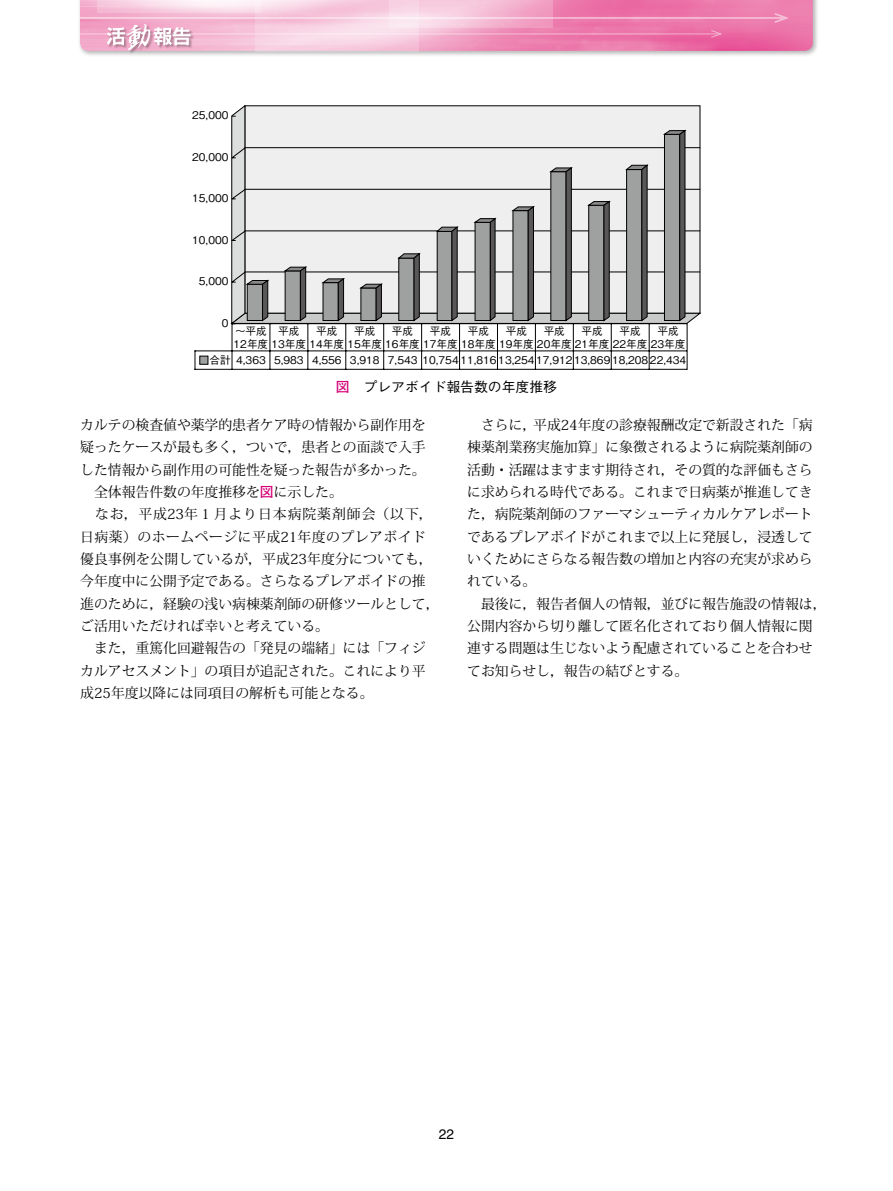
<style>
.page{position:relative;width:893px;height:1191px;background:#fff}
.page>*{position:absolute;margin:0;border:0;box-sizing:border-box;transform-origin:0 0}
.t1{font:13.8px/22.4px "Koz Min Pro";color:#000}
.t2{font:500 13.8px "Gothic BBB Pro";color:#000}
.t3{font:13.8px "Helvetica";color:#000}
.t4{font:10.65px/12.8px "Gothic BBB Pro Medium 90 pv RKSJ H";color:#000}
.s1{font-family:"Futo Go B101 Pro";font-weight:700;color:#d60077}
</style>
<div class="page">
<svg style="left:194px;top:323px;width:494px;height:46px"></svg>
<div style="left:200px;top:356px;width:8px;height:8px;background:#9fa0a0"></div>
<svg style="left:231px;top:105px;width:470px;height:219px"></svg>
<div style="left:77px;top:0;width:742px;height:57px;background:#000;opacity:.3"></div>
<img style="left:80px;top:0;width:733px;height:51px">
<hr style="left:32px;top:33px;width:689px;height:1px;background:#fff">
<svg style="left:710px;top:29px;width:13px;height:9px"></svg>
<hr style="left:66px;top:17px;width:720px;height:2px;background:#fff">
<svg style="left:772px;top:12px;width:18px;height:12px"></svg>
<svg style="left:255px;top:0;width:163px;height:52px;background:#f6d1e1"></svg>
<svg style="left:389px;top:0;width:163px;height:28px;background:#f5c3d9"></svg>
<svg style="left:97px;top:0;width:164px;height:13px"></svg>
<div style="left:107px;top:24px;width:87px;height:31px;background:#000;opacity:.3"></div>
<svg style="left:107px;top:24px;width:84px;height:27px"></svg>
<p class="t4" style="left:192px;top:108px;width:38px">25,000</p>
<p class="t4" style="left:192px;top:149px;width:38px">20,000</p>
<p class="t4" style="left:192px;top:191px;width:38px">15,000</p>
<p class="t4" style="left:192px;top:232px;width:38px">10,000</p>
<p class="t4" style="left:199px;top:274px;width:31px">5,000</p>
<p class="t4" style="left:222px;top:315px;width:8px">0</p>
<p class="t4" style="left:234px;top:323px;width:453px">～平成<br>12年度 13年度 14年度 15年度 16年度 17年度 18年度 19年度 20年度 21年度 22年度 23年度</p>
<p class="t4" style="left:278px;top:323px;width:23px">平成</p>
<p class="t4" style="left:316px;top:323px;width:23px">平成</p>
<p class="t4" style="left:354px;top:323px;width:23px">平成</p>
<p class="t4" style="left:392px;top:323px;width:23px">平成</p>
<p class="t4" style="left:430px;top:323px;width:23px">平成</p>
<p class="t4" style="left:468px;top:323px;width:23px">平成</p>
<p class="t4" style="left:506px;top:323px;width:23px">平成</p>
<p class="t4" style="left:544px;top:323px;width:23px">平成</p>
<p class="t4" style="left:582px;top:323px;width:23px">平成</p>
<p class="t4" style="left:619px;top:323px;width:23px">平成</p>
<p class="t4" style="left:657px;top:323px;width:23px">平成</p>
<p class="t4" style="left:210px;top:352px;width:478px">合計 4,363 5,983 4,556 3,918 7,543 10,754 11,816 13,254 17,912 13,869 18,208 22,434</p>
<p class="t2" style="left:336px;top:376px;width:223px"><span class="s1">図</span> プレアボイド報告数の年度推移</p>
<p class="t1" style="left:80px;top:413px;width:361px">カルテの検査値や薬学的患者ケア時の情報から副作用を疑ったケースが最も多く，ついで，患者との面談で入手した情報から副作用の可能性を疑った報告が多かった。　全体報告件数の年度推移を<span class="s1">図</span>に示した。<br>　なお，平成23年１月より日本病院薬剤師会（以下，日病薬）のホームページに平成21年度のプレアボイド優良事例を公開しているが，平成23年度分についても，今年度中に公開予定である。さらなるプレアボイドの推進のために，経験の浅い病棟薬剤師の研修ツールとして，ご活用いただければ幸いと考えている。<br>　また，重篤化回避報告の「発見の端緒」には「フィジカルアセスメント」の項目が追記された。これにより平成25年度以降には同項目の解析も可能となる。</p>
<p class="t1" style="left:467px;top:413px;width:361px">　さらに，平成24年度の診療報酬改定で新設された「病棟薬剤業務実施加算」に象徴されるように病院薬剤師の活動・活躍はますます期待され，その質的な評価もさらに求められる時代である。これまで日病薬が推進してきた，病院薬剤師のファーマシューティカルケアレポートであるプレアボイドがこれまで以上に発展し，浸透していくためにさらなる報告数の増加と内容の充実が求められている。<br>　最後に，報告者個人の情報，並びに報告施設の情報は，公開内容から切り離して匿名化されており個人情報に関連する問題は生じないよう配慮されていることを合わせてお知らせし，報告の結びとする。</p>
<p class="t3" style="left:439px;top:1126px;width:17px">22</p>
</div>
